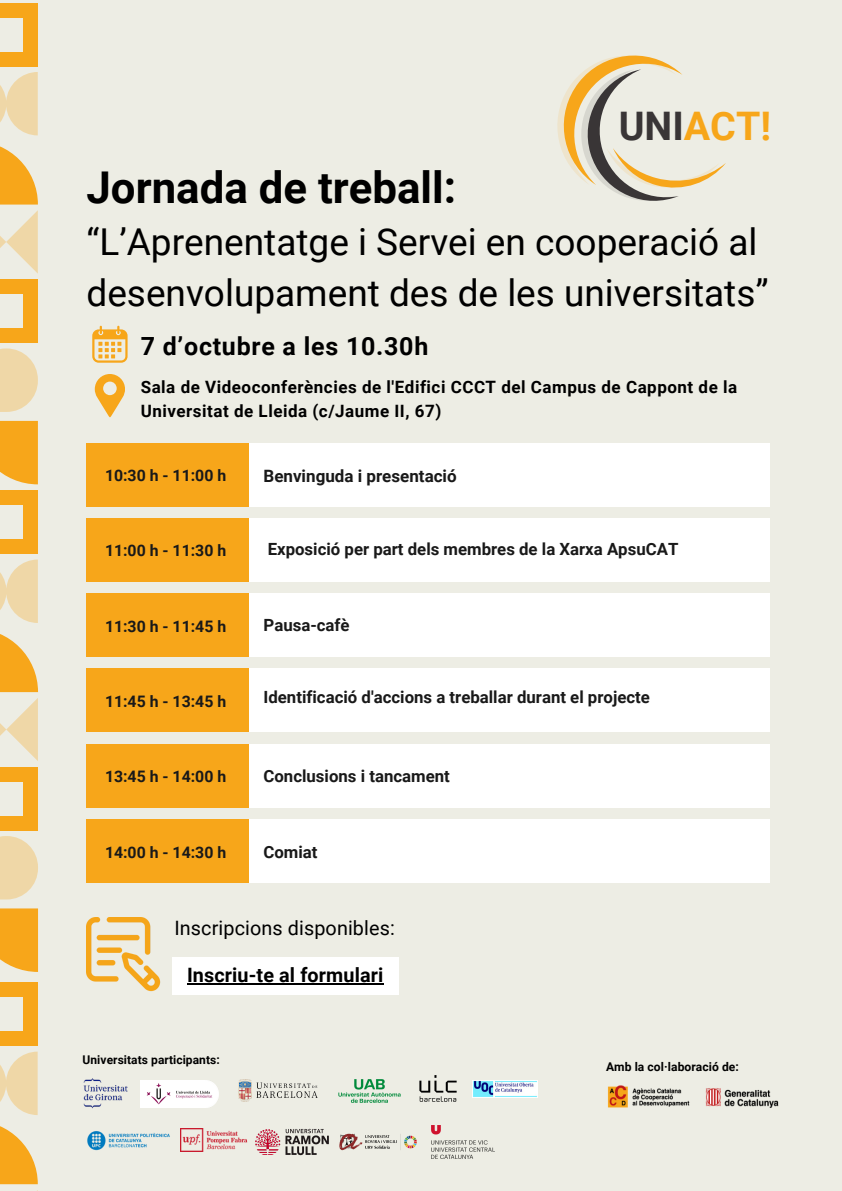
<style>
.page{position:relative;width:842px;height:1191px;background:#fff}
.page>*{position:absolute;margin:0;border:0;box-sizing:border-box;transform-origin:0 0}
.t1{font:700 43.8px "Roboto";color:#000}
.t2{font:700 39.3px "Roboto";color:#f7a61a}
.t3{font:37px/51.8px "Roboto";color:#000}
.t4{font:700 25px "Roboto";letter-spacing:.03em;color:#000}
.t5{font:19.8px "Roboto";letter-spacing:.005em;color:#000}
.t6{font:700 19.8px "Roboto";letter-spacing:.005em;color:#000}
.t7{font:700 17px/23.2px "Roboto";letter-spacing:.03em;color:#000}
.t8{font:700 17px "Roboto";color:#191919}
.t9{font:700 16.8px "Roboto";color:#191919}
.t10{font:700 15.8px "Roboto";color:#191919}
.t11{font:700 12.1px "Roboto";letter-spacing:.005em;color:#000}
.t12{font:700 12px "Roboto";letter-spacing:.005em;color:#000}
.s1{color:#393536}
</style>
<div class="page">
<div style="left:0;top:0;width:842px;height:1190px;background:#edede4"></div>
<svg style="left:0;top:146px;width:38px;height:58px"></svg>
<svg style="left:0;top:421px;width:38px;height:63px;background:#f6aa26"></svg>
<svg style="left:0;top:72px;width:38px;height:63px"></svg>
<svg style="left:0;top:210px;width:38px;height:64px"></svg>
<svg style="left:0;top:348px;width:38px;height:64px"></svg>
<div style="left:0;top:279px;width:38px;height:64px;background:#f7a61a"></div>
<div style="left:0;top:294px;width:23px;height:34px;background:#edede4"></div>
<div style="left:0;top:3px;width:38px;height:63px;background:#f7a61a"></div>
<div style="left:0;top:18px;width:23px;height:33px;background:#edede4"></div>
<div style="left:240px;top:442px;width:530px;height:64px;background:#fff"></div>
<div style="left:86px;top:442px;width:163px;height:64px;background:#f7a61a"></div>
<div style="left:240px;top:518px;width:530px;height:63px;background:#fff"></div>
<div style="left:86px;top:518px;width:163px;height:63px;background:#f7a61a"></div>
<div style="left:240px;top:593px;width:530px;height:64px;background:#fff"></div>
<div style="left:86px;top:593px;width:163px;height:64px;background:#f7a61a"></div>
<div style="left:240px;top:668px;width:530px;height:64px;background:#fff"></div>
<div style="left:86px;top:668px;width:163px;height:64px;background:#f7a61a"></div>
<div style="left:240px;top:743px;width:530px;height:64px;background:#fff"></div>
<div style="left:86px;top:743px;width:163px;height:64px;background:#f7a61a"></div>
<div style="left:240px;top:819px;width:530px;height:63px;background:#fff"></div>
<div style="left:86px;top:819px;width:163px;height:63px;background:#f7a61a"></div>
<svg style="left:95px;top:374px;width:30px;height:44px"></svg>
<img style="left:86px;top:917px;width:75px;height:73px">
<img style="left:607px;top:1085px;width:171px;height:23px">
<img style="left:83px;top:1078px;width:45px;height:30px">
<img style="left:338px;top:1079px;width:62px;height:23px">
<img style="left:238px;top:1079px;width:80px;height:23px">
<img style="left:141px;top:1080px;width:78px;height:26px">
<img style="left:419px;top:1075px;width:38px;height:27px">
<img style="left:473px;top:1080px;width:65px;height:17px">
<img style="left:87px;top:1131px;width:83px;height:20px">
<img style="left:181px;top:1128px;width:67px;height:23px">
<img style="left:255px;top:1128px;width:74px;height:26px">
<img style="left:339px;top:1133px;width:78px;height:18px">
<img style="left:432px;top:1125px;width:62px;height:33px">
<svg style="left:557px;top:55px;width:168px;height:146px"></svg>
<svg style="left:0;top:908px;width:38px;height:63px;background:#f6aa26"></svg>
<svg style="left:0;top:559px;width:38px;height:202px"></svg>
<svg style="left:0;top:836px;width:38px;height:63px"></svg>
<div style="left:0;top:766px;width:38px;height:64px;background:#f7a61a"></div>
<div style="left:0;top:781px;width:23px;height:34px;background:#edede4"></div>
<div style="left:0;top:490px;width:38px;height:64px;background:#f7a61a"></div>
<div style="left:0;top:505px;width:23px;height:34px;background:#edede4"></div>
<svg style="left:0;top:1126px;width:38px;height:57px"></svg>
<svg style="left:0;top:1051px;width:38px;height:63px"></svg>
<div style="left:0;top:982px;width:38px;height:63px;background:#f7a61a"></div>
<div style="left:0;top:997px;width:23px;height:33px;background:#edede4"></div>
<svg style="left:92px;top:326px;width:36px;height:36px"></svg>
<div style="left:172px;top:957px;width:226px;height:37px;background:#fff"></div>
<hr style="left:187px;top:983px;width:196px;height:1px;background:#000">
<h1 class="t2" style="left:619px;top:104px;width:154px"><span class="s1">UNI</span>ACT!</h1>
<p class="t1" style="left:86px;top:162px;width:371px">Jornada de treball:</p>
<p class="t3" style="left:86px;top:216px;width:684px">“L’Aprenentatge i Servei en cooperació al desenvolupament des de les universitats”</p>
<p class="t4" style="left:141px;top:331px;width:289px">7 d’octubre a les 10.30h</p>
<h2 class="t7" style="left:141px;top:376px;width:598px">Sala de Videoconferències de l'Edifici CCCT del Campus de Cappont de la<br>Universitat de Lleida (c/Jaume II, 67)</h2>
<p class="t10" style="left:105px;top:466px;width:123px">10:30 h - 11:00 h</p>
<h3 class="t8" style="left:263px;top:466px;width:195px">Benvinguda i presentació</h3>
<p class="t10" style="left:105px;top:541px;width:123px">11:00 h - 11:30 h</p>
<h4 class="t9" style="left:268px;top:539px;width:412px">Exposició per part dels membres de la Xarxa ApsuCAT</h4>
<p class="t10" style="left:105px;top:617px;width:123px">11:30 h - 11:45 h</p>
<p class="t9" style="left:263px;top:615px;width:88px">Pausa-cafè</p>
<p class="t10" style="left:105px;top:692px;width:123px">11:45 h - 13:45 h</p>
<p class="t9" style="left:263px;top:687px;width:388px">Identificació d'accions a treballar durant el projecte</p>
<p class="t10" style="left:105px;top:767px;width:123px">13:45 h - 14:00 h</p>
<p class="t9" style="left:263px;top:766px;width:188px">Conclusions i tancament</p>
<p class="t10" style="left:105px;top:842px;width:123px">14:00 h - 14:30 h</p>
<p class="t9" style="left:263px;top:842px;width:56px">Comiat</p>
<p class="t5" style="left:174px;top:916px;width:222px">Inscripcions disponibles:</p>
<p class="t6" style="left:187px;top:963px;width:198px">Inscriu-te al formulari</p>
<p class="t12" style="left:83px;top:1052px;width:139px">Universitats participants:</p>
<p class="t11" style="left:606px;top:1060px;width:134px">Amb la col·laboració de:</p>
</div>
